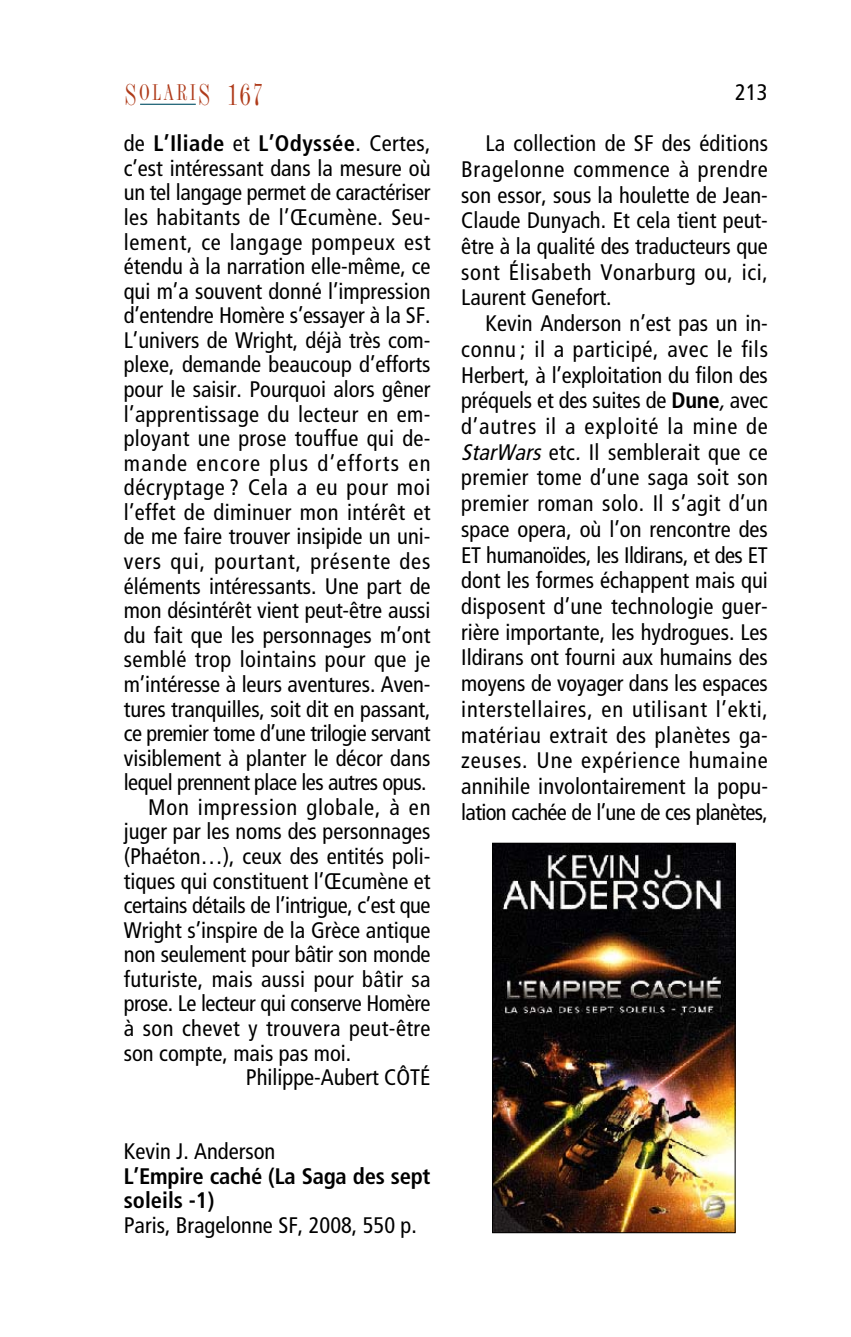
<style>
.page{position:relative;width:851px;height:1337px;background:#fff}
.page>*{position:absolute;margin:0;border:0;box-sizing:border-box;transform-origin:0 0}
.t1{font:31.5px "Fashion Compressed Plain";color:#af3b1a}
.t2{font:condensed 22.5px/25.7px "Frutiger";color:#000;text-align:justify}
.t3{font:condensed 22.5px "Frutiger";letter-spacing:.02em;color:#000}
.t4{font:condensed 22.5px "Frutiger";letter-spacing:-.025em;color:#000}
.t5{font:condensed 22.5px "Frutiger";letter-spacing:.035em;color:#000}
.t6{font:700 condensed 22.5px/24.5px "Frutiger";letter-spacing:-.01em;color:#000}
.t7{font:condensed 22.5px "Frutiger";letter-spacing:-.02em;color:#000}
.t8{font:700 condensed 22.5px "Frutiger";letter-spacing:.015em;color:#000}
.t9{font:condensed 22.5px "Frutiger";letter-spacing:.045em;color:#000}
.t10{font:condensed 22.5px "Frutiger";letter-spacing:.055em;color:#000}
.s1{font-weight:400}
.s2{font-weight:700}
.s3{font-style:italic}
</style>
<div class="page">
<hr style="left:140px;top:104px;width:56px;height:1px;background:#004e64">
<img style="left:494px;top:845px;width:239px;height:386px">
<div style="left:492px;top:843px;width:243px;height:390px;border:1px solid #000"></div>
<h1 class="t1" style="left:125px;top:82px;width:139px">S<sup>OLARI</sup>S 167</h1>
<p class="t2" style="left:735px;top:81px;width:34px">213</p>
<p class="t8" style="left:124px;top:134px;width:308px"><span class="s1">de</span> L’Iliade <span class="s1">et</span> L’Odyssée<span class="s1">. Certes,</span></p>
<p class="t2" style="left:124px;top:157px;width:308px">c’est intéressant dans la mesure où</p>
<p class="t2" style="left:124px;top:181px;width:308px">un tel langage permet de caractériser</p>
<p class="t3" style="left:124px;top:208px;width:308px">les habitants de l’Œcumène. Seu-</p>
<p class="t5" style="left:124px;top:233px;width:308px">lement, ce langage pompeux est</p>
<p class="t2" style="left:124px;top:255px;width:308px">étendu à la narration elle-même, ce</p>
<p class="t2" style="left:124px;top:280px;width:308px">qui m’a souvent donné l’impression</p>
<p class="t2" style="left:124px;top:304px;width:308px">d’entendre Homère s’essayer à la SF.</p>
<p class="t2" style="left:124px;top:329px;width:308px">L’univers de Wright, déjà très com-</p>
<p class="t2" style="left:124px;top:353px;width:308px">plexe, demande beaucoup d’efforts</p>
<p class="t2" style="left:124px;top:378px;width:308px">pour le saisir. Pourquoi alors gêner</p>
<p class="t3" style="left:124px;top:405px;width:308px">l’apprentissage du lecteur en em-</p>
<p class="t2" style="left:124px;top:427px;width:308px">ployant une prose touffue qui de-</p>
<p class="t10" style="left:124px;top:454px;width:308px">mande encore plus d’efforts en</p>
<p class="t5" style="left:124px;top:478px;width:308px">décryptage ? Cela a eu pour moi</p>
<p class="t2" style="left:124px;top:501px;width:308px">l’effet de diminuer mon intérêt et</p>
<p class="t2" style="left:124px;top:525px;width:308px">de me faire trouver insipide un uni-</p>
<p class="t9" style="left:124px;top:552px;width:308px">vers qui, pourtant, présente des</p>
<p class="t2" style="left:124px;top:575px;width:308px">éléments intéressants. Une part de</p>
<p class="t2" style="left:124px;top:599px;width:308px">mon désintérêt vient peut-être aussi</p>
<p class="t2" style="left:124px;top:624px;width:308px">du fait que les personnages m’ont</p>
<p class="t3" style="left:124px;top:650px;width:308px">semblé trop lointains pour que je</p>
<p class="t2" style="left:124px;top:673px;width:308px">m’intéresse à leurs aventures. Aven-</p>
<p class="t2" style="left:124px;top:697px;width:308px">tures tranquilles, soit dit en passant,</p>
<p class="t4" style="left:124px;top:724px;width:308px">ce premier tome d’une trilogie servant</p>
<p class="t2" style="left:124px;top:747px;width:308px">visiblement à planter le décor dans</p>
<p class="t4" style="left:124px;top:773px;width:304px">lequel prennent place les autres opus.</p>
<p class="t5" style="left:148px;top:798px;width:284px">Mon impression globale, à en</p>
<p class="t2" style="left:124px;top:820px;width:308px">juger par les noms des personnages</p>
<p class="t2" style="left:124px;top:845px;width:308px">(Phaéton…), ceux des entités poli-</p>
<p class="t2" style="left:124px;top:869px;width:308px">tiques qui constituent l’Œcumène et</p>
<p class="t7" style="left:124px;top:896px;width:308px">certains détails de l’intrigue, c’est que</p>
<p class="t2" style="left:124px;top:919px;width:308px">Wright s’inspire de la Grèce antique</p>
<p class="t2" style="left:124px;top:943px;width:308px">non seulement pour bâtir son monde</p>
<p class="t2" style="left:124px;top:968px;width:308px">futuriste, mais aussi pour bâtir sa</p>
<p class="t4" style="left:124px;top:994px;width:308px">prose. Le lecteur qui conserve Homère</p>
<p class="t3" style="left:124px;top:1019px;width:308px">à son chevet y trouvera peut-être</p>
<p class="t2" style="left:124px;top:1041px;width:229px">son compte, mais pas moi.</p>
<p class="t2" style="left:246px;top:1066px;width:186px">Philippe-Aubert CÔTÉ</p>
<p class="t2" style="left:461px;top:132px;width:308px;text-indent:24px">La collection de SF des éditions Bragelonne commence à prendre son essor, sous la houlette de Jean-Claude Dunyach. Et cela tient peut&shy;être à la qualité des traducteurs que sont Élisabeth Vonarburg ou, ici, Laurent Genefort.</p>
<p class="t2" style="left:461px;top:312px;width:308px;text-indent:24px">Kevin Anderson n’est pas un in&shy;connu ; il a participé, avec le fils Herbert, à l’exploitation du filon des préquels et des suites de <span class="s2">Dune</span><span class="s3">,</span>avec d’autres il a exploité la mine de <span class="s3">StarWars</span> etc<span class="s3">.</span> Il semblerait que ce premier tome d’une saga soit son premier roman solo. Il s’agit d’un space opera, où l’on rencontre des ET humanoïdes, les Ildirans, et des ET dont les formes échappent mais qui disposent d’une technologie guer&shy;rière importante, les hydrogues. Les Ildirans ont fourni aux humains des moyens de voyager dans les espaces interstellaires, en utilisant l’ekti, matériau extrait des planètes ga&shy;zeuses. Une expérience humaine annihile involontairement la popu&shy;lation cachée de l’une de ces planètes,</p>
<p class="t2" style="left:124px;top:1140px;width:153px">Kevin J. Anderson</p>
<p class="t6" style="left:124px;top:1165px;width:308px">L’Empire caché (La Saga des sept soleils -1)</p>
<p class="t2" style="left:124px;top:1213px;width:294px">Paris, Bragelonne SF, 2008, 550 p.</p>
</div>
